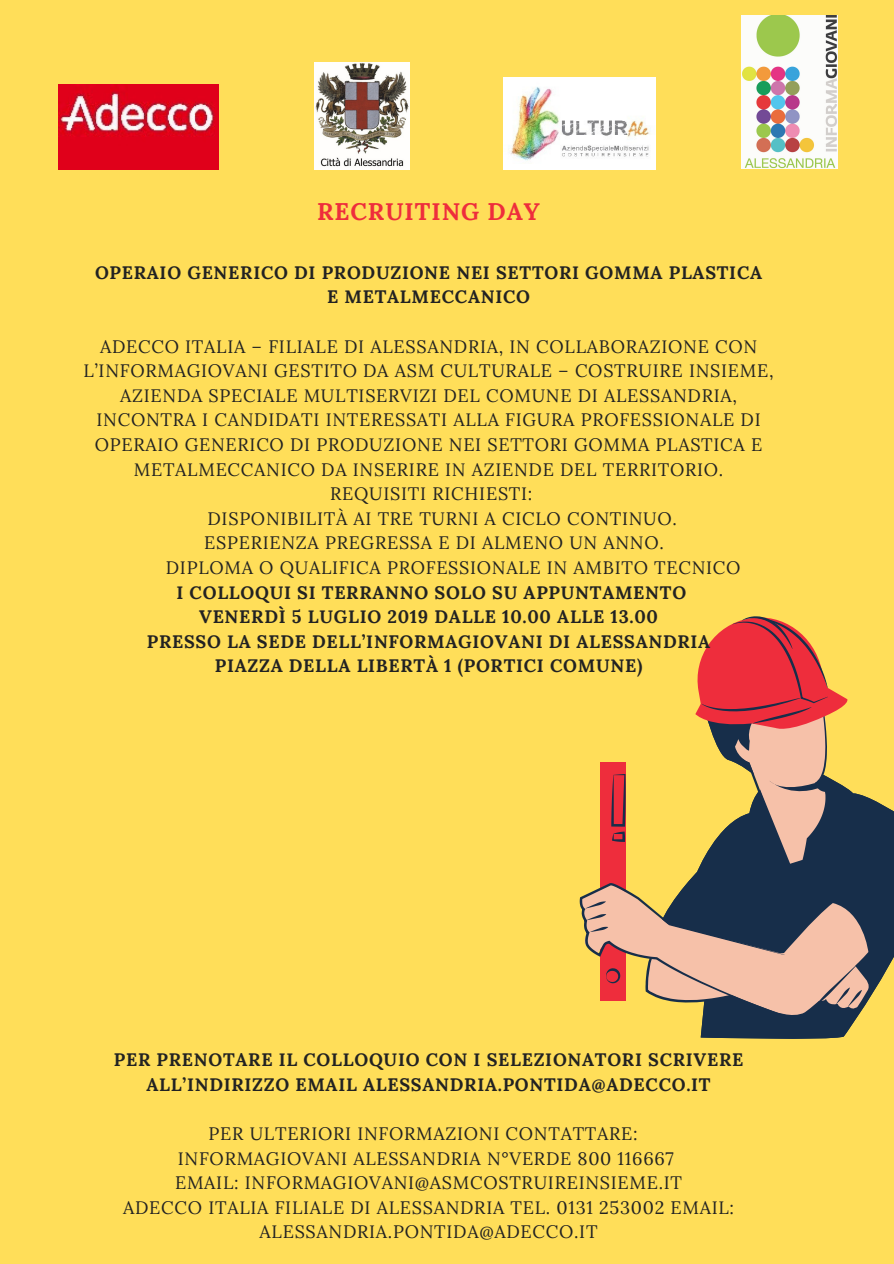
<style>
.page{position:relative;width:894px;height:1264px;background:#fff}
.page>*{position:absolute;margin:0;border:0;box-sizing:border-box;transform-origin:0 0}
.t1{font:700 24px "Lora";letter-spacing:.04em;color:#ee2d3c}
.t2{font:18px "Lora";letter-spacing:.04em;color:#222}
.t3{font:700 18px/24.6px "Lora";letter-spacing:.04em;color:#222;text-align:center}
</style>
<div class="page">
<div style="left:0;top:0;width:893px;height:1263px;background:#ffde59"></div>
<div style="left:600px;top:762px;width:25px;height:239px;background:#ee2d3c"></div>
<svg style="left:611px;top:774px;width:14px;height:67px"></svg>
<svg style="left:687px;top:790px;width:206px;height:248px;fill:#172e4a"></svg>
<svg style="left:692px;top:616px;width:158px;height:251px"></svg>
<svg style="left:579px;top:883px;width:291px;height:136px"></svg>
<img style="left:314px;top:62px;width:95px;height:107px">
<img style="left:503px;top:78px;width:152px;height:91px">
<img style="left:741px;top:15px;width:96px;height:153px">
<img style="left:58px;top:85px;width:160px;height:84px">
<h1 class="t1" style="left:317px;top:196px;width:224px">RECRUITING DAY</h1>
<p class="t3" style="left:95px;top:260px;width:668px">OPERAIO GENERICO DI PRODUZIONE NEI SETTORI GOMMA PLASTICA<br>E METALMECCANICO</p>
<p class="t2" style="left:100px;top:334px;width:658px">ADECCO ITALIA – FILIALE DI ALESSANDRIA, IN COLLABORAZIONE CON</p>
<p class="t2" style="left:84px;top:359px;width:691px">L’INFORMAGIOVANI GESTITO DA ASM CULTURALE – COSTRUIRE INSIEME,</p>
<p class="t2" style="left:120px;top:383px;width:618px">AZIENDA SPECIALE MULTISERVIZI DEL COMUNE DI ALESSANDRIA,</p>
<p class="t2" style="left:96px;top:408px;width:665px">INCONTRA I CANDIDATI INTERESSATI ALLA FIGURA PROFESSIONALE DI</p>
<p class="t2" style="left:95px;top:433px;width:668px">OPERAIO GENERICO DI PRODUZIONE NEI SETTORI GOMMA PLASTICA E</p>
<p class="t2" style="left:134px;top:457px;width:590px">METALMECCANICO DA INSERIRE IN AZIENDE DEL TERRITORIO.</p>
<p class="t2" style="left:330px;top:482px;width:204px">REQUISITI RICHIESTI:</p>
<p class="t2" style="left:207px;top:506px;width:471px">DISPONIBILITÀ AI TRE TURNI A CICLO CONTINUO.</p>
<p class="t2" style="left:204px;top:531px;width:461px">ESPERIENZA PREGRESSA E DI ALMENO UN ANNO.</p>
<p class="t2" style="left:166px;top:556px;width:576px">DIPLOMA O QUALIFICA PROFESSIONALE IN AMBITO TECNICO</p>
<p class="t3" style="left:147px;top:579px;width:565px">I COLLOQUI SI TERRANNO SOLO SU APPUNTAMENTO VENERDÌ 5 LUGLIO 2019 DALLE 10.00 ALLE 13.00<br>PRESSO LA SEDE DELL’INFORMAGIOVANI DI ALESSANDRIA PIAZZA DELLA LIBERTÀ 1 (PORTICI COMUNE)</p>
<p class="t3" style="left:114px;top:1047px;width:630px">PER PRENOTARE IL COLLOQUIO CON I SELEZIONATORI SCRIVERE<br>ALL’INDIRIZZO EMAIL ALESSANDRIA.PONTIDA@ADECCO.IT</p>
<p class="t2" style="left:208px;top:1121px;width:430px">PER ULTERIORI INFORMAZIONI CONTATTARE:</p>
<p class="t2" style="left:178px;top:1146px;width:497px">INFORMAGIOVANI ALESSANDRIA N°VERDE 800 116667</p>
<p class="t2" style="left:175px;top:1171px;width:508px">EMAIL: INFORMAGIOVANI@ASMCOSTRUIREINSIEME.IT</p>
<p class="t2" style="left:123px;top:1195px;width:612px">ADECCO ITALIA FILIALE DI ALESSANDRIA TEL. 0131 253002 EMAIL:</p>
<p class="t2" style="left:259px;top:1220px;width:339px">ALESSANDRIA.PONTIDA@ADECCO.IT</p>
</div>
